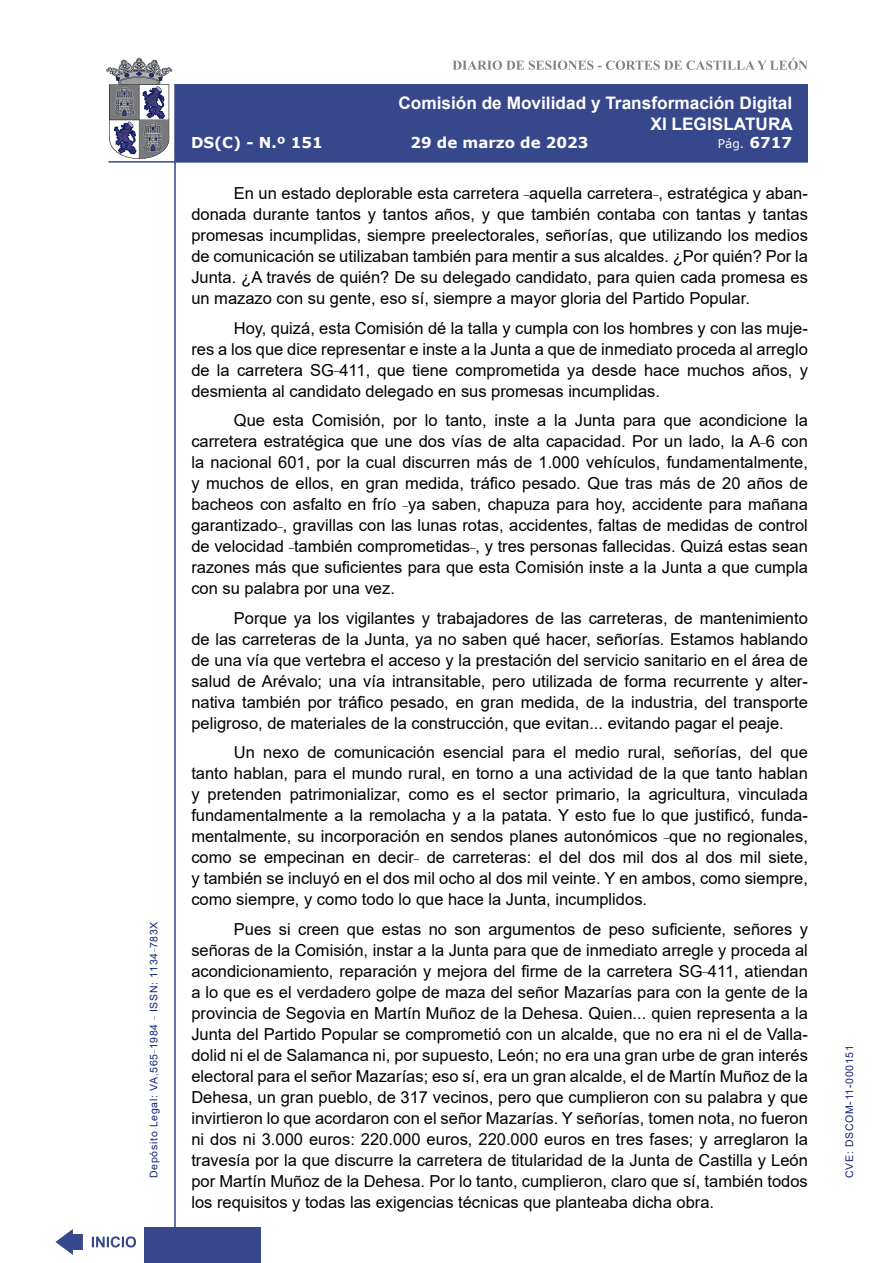
<style>
.page{position:relative;width:893px;height:1263px;background:#fff}
.page>*{position:absolute;margin:0;border:0;box-sizing:border-box;transform-origin:0 0}
.t1{font:700 17.25px/20.7px "Arial";color:#fff;text-align:right}
.t2{font:16.5px/21px "Arial";color:#000;text-align:justify}
.t3{font:700 15px "Verdana";color:#fff}
.t4{font:12px "Verdana";color:#fff}
.t5{font:10.5px "Arial";letter-spacing:.065em;color:#122678}
.s1{font-weight:700;font-size:15px}
</style>
<div class="page">
<svg style="left:452px;top:58px;width:356px;height:12px"></svg>
<hr style="left:174px;top:84px;width:2px;height:1179px;background:#36478c">
<div style="left:144px;top:1227px;width:117px;height:36px;background:#36478c"></div>
<div style="left:175px;top:84px;width:633px;height:78px;background:#36478c"></div>
<hr style="left:108px;top:161px;width:700px;height:2px;background:#36478c">
<svg style="left:92px;top:1236px;width:44px;height:11px"></svg>
<svg style="left:55px;top:1229px;width:28px;height:26px"></svg>
<svg style="left:106px;top:58px;width:66px;height:101px"></svg>
<p class="t5" style="left:146px;top:1178px;width:258px;rotate:-90deg">Depósito Legal: VA.565<sup>_</sup>1984 <sup>_</sup> ISSN: 1134<sup>_</sup>783X</p>
<p class="t1" style="left:398px;top:93px;width:396px">Comisión de Movilidad y Transformación Digital<br>XI LEGISLATURA</p>
<p class="t3" style="left:191px;top:132px;width:133px">DS(C) - N.º 151</p>
<p class="t3" style="left:410px;top:132px;width:180px">29 de marzo de 2023</p>
<p class="t4" style="left:718px;top:135px;width:76px">Pág. <span class="s1">6717</span></p>
<p class="t2" style="left:191px;top:183px;width:618px;text-indent:43px">En un estado deplorable esta carretera <sup>_</sup>aquella carretera<sup>_</sup>, estratégica y aban&shy;donada durante tantos y tantos años, y que también contaba con tantas y tantas promesas incumplidas, siempre preelectorales, señorías, que utilizando los medios de comunicación se utilizaban también para mentir a sus alcaldes. ¿Por quién? Por la Junta. ¿A través de quién? De su delegado candidato, para quien cada promesa es un mazazo con su gente, eso sí, siempre a mayor gloria del Partido Popular.</p>
<p class="t2" style="left:191px;top:317px;width:618px;text-indent:43px">Hoy, quizá, esta Comisión dé la talla y cumpla con los hombres y con las muje&shy;res a los que dice representar e inste a la Junta a que de inmediato proceda al arreglo de la carretera SG<sup>_</sup>411, que tiene comprometida ya desde hace muchos años, y desmienta al candidato delegado en sus promesas incumplidas.</p>
<p class="t2" style="left:191px;top:410px;width:618px;text-indent:43px">Que esta Comisión, por lo tanto, inste a la Junta para que acondicione la carretera estratégica que une dos vías de alta capacidad. Por un lado, la A<sup>_</sup>6 con la nacional 601, por la cual discurren más de 1.000 vehículos, fundamentalmente, y muchos de ellos, en gran medida, tráfico pesado. Que tras más de 20 años de bacheos con asfalto en frío <sup>_</sup>ya saben, chapuza para hoy, accidente para mañana garantizado<sup>_</sup>, gravillas con las lunas rotas, accidentes, faltas de medidas de control de velocidad <sup>_</sup>también comprometidas<sup>_</sup>, y tres personas fallecidas. Quizá estas sean razones más que suficientes para que esta Comisión inste a la Junta a que cumpla con su palabra por una vez.</p>
<p class="t2" style="left:191px;top:607px;width:618px;text-indent:43px">Porque ya los vigilantes y trabajadores de las carreteras, de mantenimiento de las carreteras de la Junta, ya no saben qué hacer, señorías. Estamos hablando de una vía que vertebra el acceso y la prestación del servicio sanitario en el área de salud de Arévalo; una vía intransitable, pero utilizada de forma recurrente y alter&shy;nativa también por tráfico pesado, en gran medida, de la industria, del transporte peligroso, de materiales de la construcción, que evitan... evitando pagar el peaje.</p>
<p class="t2" style="left:191px;top:742px;width:618px;text-indent:43px">Un nexo de comunicación esencial para el medio rural, señorías, del que tanto hablan, para el mundo rural, en torno a una actividad de la que tanto hablan y pretenden patrimonializar, como es el sector primario, la agricultura, vinculada fundamentalmente a la remolacha y a la patata. Y esto fue lo que justificó, funda&shy;mentalmente, su incorporación en sendos planes autonómicos <sup>_</sup>que no regionales, como se empecinan en decir<sup>_</sup> de carreteras: el del dos mil dos al dos mil siete, y también se incluyó en el dos mil ocho al dos mil veinte. Y en ambos, como siempre, como siempre, y como todo lo que hace la Junta, incumplidos.</p>
<p class="t2" style="left:191px;top:918px;width:618px;text-indent:43px">Pues si creen que estas no son argumentos de peso suficiente, señores y señoras de la Comisión, instar a la Junta para que de inmediato arregle y proceda al acondicionamiento, reparación y mejora del firme de la carretera SG<sup>_</sup>411, atiendan a lo que es el verdadero golpe de maza del señor Mazarías para con la gente de la provincia de Segovia en Martín Muñoz de la Dehesa. Quien... quien representa a la Junta del Partido Popular se comprometió con un alcalde, que no era ni el de Valla&shy;dolid ni el de Salamanca ni, por supuesto, León; no era una gran urbe de gran interés electoral para el señor Mazarías; eso sí, era un gran alcalde, el de Martín Muñoz de la Dehesa, un gran pueblo, de 317 vecinos, pero que cumplieron con su palabra y que invirtieron lo que acordaron con el señor Mazarías. Y señorías, tomen nota, no fueron ni dos ni 3.000 euros: 220.000 euros, 220.000 euros en tres fases; y arreglaron la travesía por la que discurre la carretera de titularidad de la Junta de Castilla y León por Martín Muñoz de la Dehesa. Por lo tanto, cumplieron, claro que sí, también todos los requisitos y todas las exigencias técnicas que planteaba dicha obra.</p>
<p class="t5" style="left:842px;top:1178px;width:134px;rotate:-90deg">CVE: DSCOM-11-000151</p>
</div>
